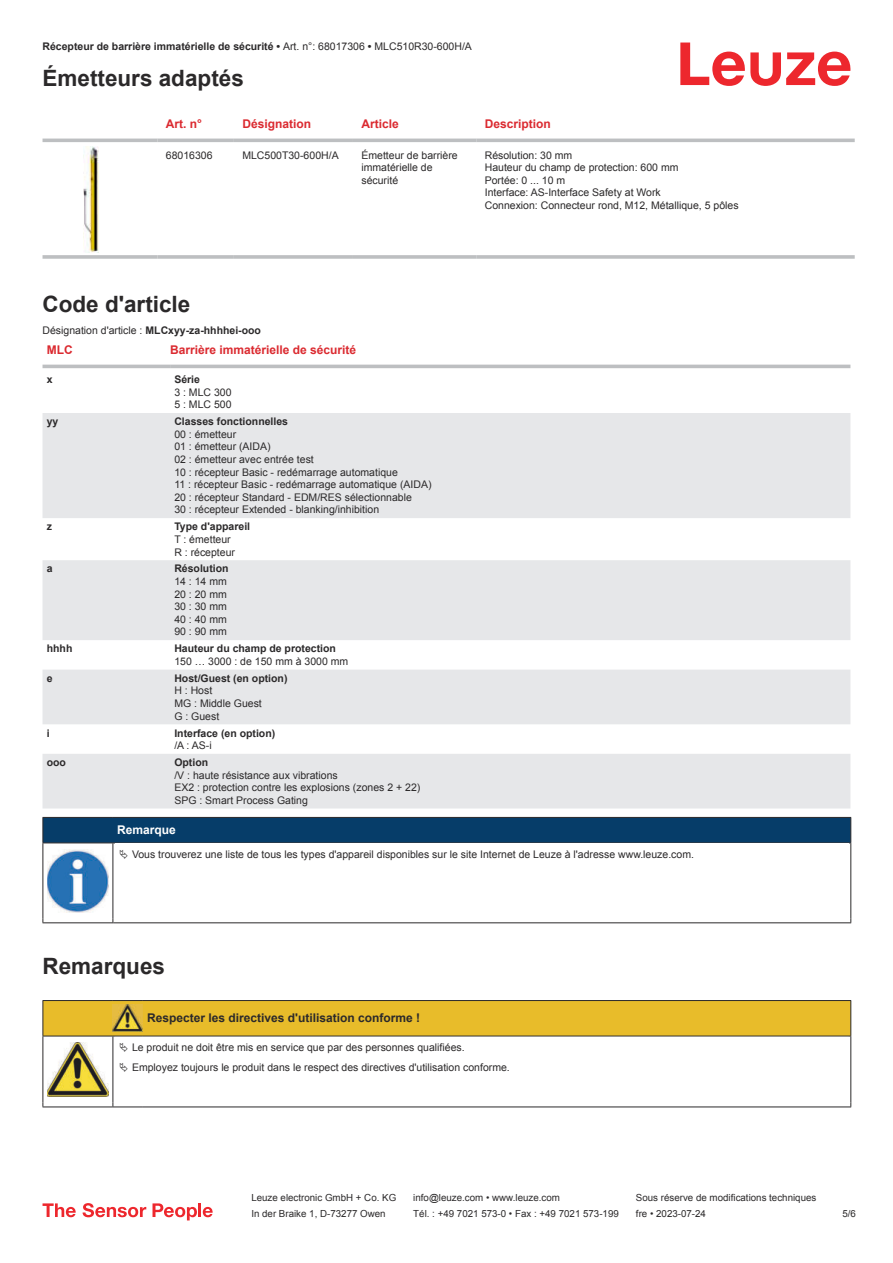
<style>
.page{position:relative;width:893px;height:1263px;background:#fff}
.page>*{position:absolute;margin:0;border:0;box-sizing:border-box;transform-origin:0 0}
.t1{font:700 22.5px "Arial";color:#2b292a}
.t2{font:700 12px "Arial";color:#db2a30}
.t3{font:700 12px "Arial";color:#2b292a}
.t4{font:700 12px "Arial";color:#fff}
.t5{font:10.5px/12.6px "Arial";color:#2b292a}
.t6{font:700 10.5px "Arial";color:#2b292a}
.t7{font:9.75px "Arial";color:#2b292a}
.s1{font-weight:400}
.s2{font-weight:700}
</style>
<div class="page">
<svg style="left:680px;top:43px;width:170px;height:43px"></svg>
<svg style="left:43px;top:138px;width:812px;height:108px"></svg>
<hr style="left:43px;top:139px;width:114px;height:3px;background:#bdbfc1">
<hr style="left:157px;top:139px;width:77px;height:3px;background:#bdbfc1">
<hr style="left:234px;top:139px;width:119px;height:3px;background:#bdbfc1">
<hr style="left:353px;top:139px;width:123px;height:3px;background:#bdbfc1">
<hr style="left:476px;top:139px;width:379px;height:3px;background:#bdbfc1">
<svg style="left:43px;top:255px;width:114px;height:4px"></svg>
<hr style="left:157px;top:255px;width:77px;height:4px;background:#c7c8ca">
<hr style="left:234px;top:255px;width:119px;height:4px;background:#bdbfc1">
<svg style="left:353px;top:255px;width:123px;height:4px"></svg>
<hr style="left:476px;top:255px;width:379px;height:4px;background:#c7c8ca">
<img style="left:84px;top:146px;width:15px;height:107px">
<div style="left:43px;top:364px;width:807px;height:5px;background:#ebecec"></div>
<svg style="left:43px;top:413px;width:807px;height:395px;fill:#e6e7e9"></svg>
<hr style="left:43px;top:365px;width:127px;height:3px;background:#bdbfc1">
<hr style="left:170px;top:365px;width:680px;height:3px;background:#bdbfc1">
<svg style="left:43px;top:1203px;width:33px;height:14px"></svg>
<svg style="left:83px;top:1203px;width:63px;height:14px"></svg>
<svg style="left:153px;top:1203px;width:44px;height:17px"></svg>
<hr style="left:198px;top:1203px;width:3px;height:14px;background:#ed272d">
<svg style="left:203px;top:1207px;width:10px;height:10px"></svg>
<div style="left:43px;top:817px;width:808px;height:26px;background:#063d69"></div>
<hr style="left:113px;top:842px;width:738px;height:1px;background:#2b292a">
<hr style="left:43px;top:843px;width:1px;height:75px;background:#2b292a">
<hr style="left:113px;top:843px;width:1px;height:75px;background:#2b292a">
<hr style="left:850px;top:843px;width:1px;height:75px;background:#2b292a">
<hr style="left:43px;top:922px;width:70px;height:1px;background:#2b292a">
<hr style="left:113px;top:922px;width:738px;height:1px;background:#2b292a">
<img style="left:47px;top:849px;width:61px;height:63px">
<hr style="left:43px;top:1036px;width:1px;height:66px;background:#2b292a">
<hr style="left:113px;top:1036px;width:1px;height:66px;background:#2b292a">
<hr style="left:850px;top:1036px;width:1px;height:66px;background:#2b292a">
<hr style="left:43px;top:1106px;width:70px;height:1px;background:#2b292a">
<hr style="left:113px;top:1106px;width:30px;height:1px;background:#2b292a">
<hr style="left:143px;top:1106px;width:708px;height:1px;background:#2b292a">
<img style="left:47px;top:1077px;width:61px;height:19px">
<svg style="left:43px;top:1000px;width:808px;height:77px"></svg>
<p class="t6" style="left:43px;top:43px;width:431px">Récepteur de barrière immatérielle de sécurité • <span class="s1">Art. n°: 68017306</span> • <span class="s1">MLC510R30-600H/A</span></p>
<h1 class="t1" style="left:43px;top:70px;width:203px">Émetteurs adaptés</h1>
<p class="t2" style="left:166px;top:119px;width:38px">Art. n°</p>
<p class="t2" style="left:242px;top:119px;width:70px">Désignation</p>
<p class="t2" style="left:361px;top:119px;width:39px">Article</p>
<p class="t2" style="left:485px;top:119px;width:68px">Description</p>
<p class="t5" style="left:166px;top:150px;width:48px">68016306</p>
<p class="t5" style="left:242px;top:150px;width:98px">MLC500T30-600H/A</p>
<p class="t5" style="left:361px;top:150px;width:98px">Émetteur de barrière immatérielle de sécurité</p>
<p class="t5" style="left:485px;top:150px;width:255px">Résolution: 30 mm<br>Hauteur du champ de protection: 600 mm<br>Portée: 0 ... 10 m<br>Interface: AS-Interface Safety at Work<br>Connexion: Connecteur rond, M12, Métallique, 5 pôles</p>
<h1 class="t1" style="left:43px;top:295px;width:149px">Code d'article</h1>
<p class="t5" style="left:43px;top:325px;width:220px">Désignation d'article : <span class="s2">MLCxyy-za-hhhhei-ooo</span></p>
<p class="t2" style="left:47px;top:345px;width:27px">MLC</p>
<p class="t2" style="left:170px;top:345px;width:188px">Barrière immatérielle de sécurité</p>
<p class="t6" style="left:47px;top:375px;width:7px">x</p>
<p class="t6" style="left:174px;top:375px;width:27px">Série</p>
<p class="t5" style="left:174px;top:387px;width:59px">3 : MLC 300<br>5 : MLC 500</p>
<p class="t6" style="left:47px;top:418px;width:13px">yy</p>
<p class="t6" style="left:174px;top:418px;width:115px">Classes fonctionnelles</p>
<p class="t5" style="left:174px;top:429px;width:259px">00 : émetteur<br>01 : émetteur (AIDA)<br>02 : émetteur avec entrée test<br>10 : récepteur Basic - redémarrage automatique<br>11 : récepteur Basic - redémarrage automatique (AIDA)<br>20 : récepteur Standard - EDM/RES sélectionnable<br>30 : récepteur Extended - blanking/inhibition</p>
<p class="t6" style="left:47px;top:523px;width:7px">z</p>
<p class="t6" style="left:174px;top:523px;width:77px">Type d'appareil</p>
<p class="t5" style="left:174px;top:534px;width:62px">T : émetteur<br>R : récepteur</p>
<p class="t6" style="left:47px;top:565px;width:7px">a</p>
<p class="t6" style="left:174px;top:565px;width:56px">Résolution</p>
<p class="t5" style="left:174px;top:576px;width:54px;text-align:justify">14 : 14 mm 20 : 20 mm 30 : 30 mm 40 : 40 mm 90 : 90 mm</p>
<p class="t6" style="left:47px;top:645px;width:27px">hhhh</p>
<p class="t6" style="left:174px;top:645px;width:163px">Hauteur du champ de protection</p>
<p class="t5" style="left:174px;top:656px;width:175px">150 … 3000 : de 150 mm à 3000 mm</p>
<p class="t6" style="left:47px;top:674px;width:7px">e</p>
<p class="t6" style="left:174px;top:674px;width:115px">Host/Guest (en option)</p>
<p class="t5" style="left:174px;top:685px;width:89px">H : Host<br>MG : Middle Guest<br>G : Guest</p>
<p class="t6" style="left:47px;top:729px;width:4px">i</p>
<p class="t6" style="left:174px;top:729px;width:102px">Interface (en option)</p>
<p class="t5" style="left:174px;top:740px;width:39px">/A : AS-i</p>
<p class="t6" style="left:47px;top:758px;width:21px">ooo</p>
<p class="t6" style="left:174px;top:758px;width:35px">Option</p>
<p class="t5" style="left:174px;top:769px;width:247px">/V : haute résistance aux vibrations<br>EX2 : protection contre les explosions (zones 2 + 22)<br>SPG : Smart Process Gating</p>
<p class="t4" style="left:117px;top:825px;width:60px">Remarque</p>
<p class="t5" style="left:132px;top:849px;width:563px">Vous trouverez une liste de tous les types d'appareil disponibles sur le site Internet de Leuze à l'adresse www.leuze.com.</p>
<h1 class="t1" style="left:43px;top:958px;width:124px">Remarques</h1>
<p class="t3" style="left:147px;top:1014px;width:274px">Respecter les directives d'utilisation conforme !</p>
<p class="t5" style="left:132px;top:1038px;width:379px;line-height:20.2px">Le produit ne doit être mis en service que par des personnes qualifiées.<br>Employez toujours le produit dans le respect des directives d'utilisation conforme.</p>
<p class="t7" style="left:251px;top:1194px;width:146px">Leuze electronic GmbH + Co. KG</p>
<p class="t7" style="left:413px;top:1194px;width:148px">info@leuze.com • www.leuze.com</p>
<p class="t7" style="left:636px;top:1194px;width:182px">Sous réserve de modifications techniques</p>
<p class="t7" style="left:251px;top:1210px;width:136px">In der Braike 1, D-73277 Owen</p>
<p class="t7" style="left:413px;top:1210px;width:207px">Tél. : +49 7021 573-0 • Fax : +49 7021 573-199</p>
<p class="t7" style="left:636px;top:1210px;width:72px">fre • 2023-07-24</p>
<p class="t7" style="left:842px;top:1210px;width:15px">5 /6</p>
</div>
